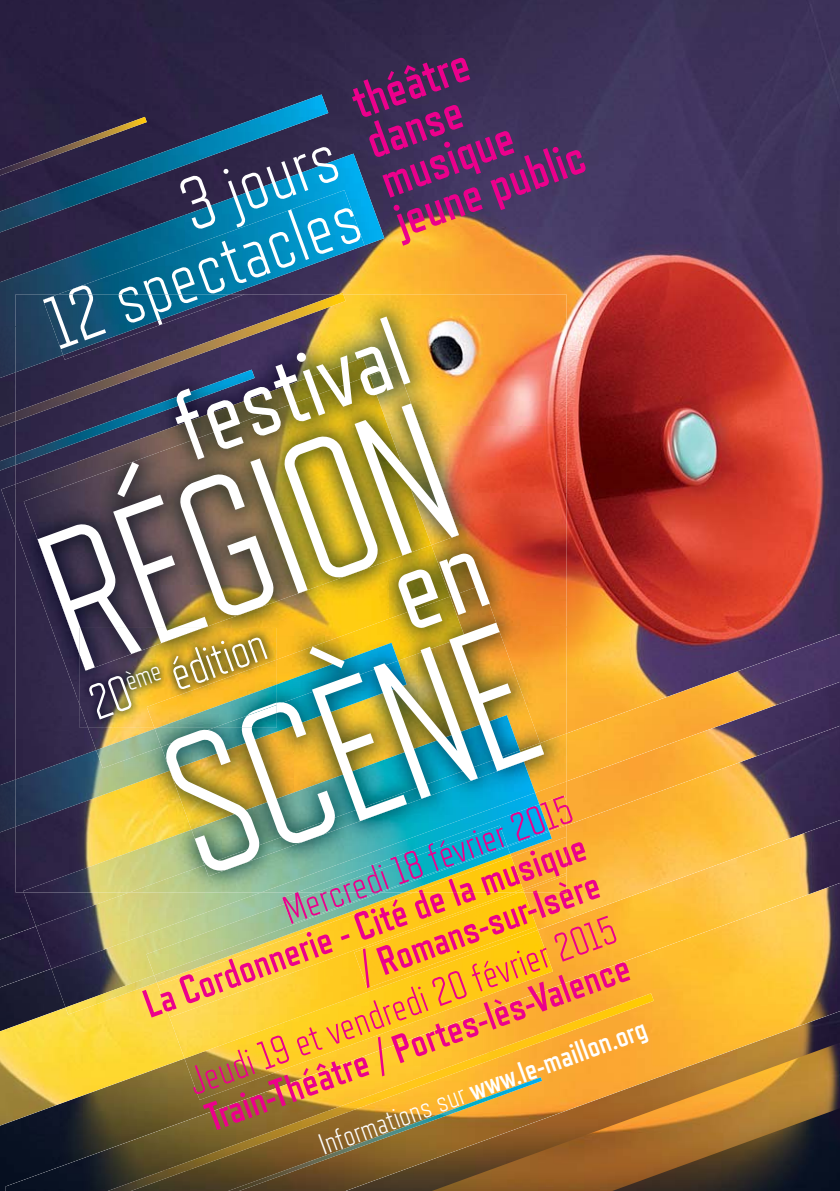
<style>
.page{position:relative;width:840px;height:1191px;background:#fff}
.page>*{position:absolute;margin:0;border:0;box-sizing:border-box;transform-origin:0 0}
.t1{font:300 200px/235px "Refrigerator Deluxe";color:#fff}
.t2{font:100px "Refrigerator Deluxe";color:#fff}
.t3{font:300 75px/65px "Refrigerator Deluxe";color:#fff;text-align:right}
.t4{font:700 50px/42px "Refrigerator Deluxe";color:#ec008c}
.t5{font:300 50px "Refrigerator Deluxe";color:#fff}
.t6{font:700 40px/40px "Refrigerator Deluxe";color:#ec008c;text-align:right}
.t7{font:300 40px "Refrigerator Deluxe";color:#ec008c}
.t8{font:700 30px "Refrigerator Deluxe";color:#fff}
.s1{font-weight:300}
</style>
<div class="page">
<img style="left:0;top:0;width:839px;height:1191px">
<img style="left:6px;top:1127px;width:215px;height:64px">
<img style="left:541px;top:1127px;width:298px;height:64px">
<img style="left:0;top:632px;width:839px;height:92px">
<img style="left:0;top:724px;width:839px;height:403px">
<img style="left:328px;top:154px;width:56px;height:96px">
<img style="left:0;top:238px;width:58px;height:55px">
<img style="left:58px;top:190px;width:306px;height:104px">
<img style="left:0;top:94px;width:328px;height:144px">
<img style="left:0;top:455px;width:16px;height:17px">
<img style="left:221px;top:1100px;width:320px;height:91px">
<img style="left:1px;top:484px;width:15px;height:45px">
<img style="left:184px;top:930px;width:368px;height:170px">
<img style="left:157px;top:918px;width:380px;height:140px">
<img style="left:158px;top:982px;width:354px;height:35px">
<img style="left:354px;top:892px;width:182px;height:96px">
<img style="left:486px;top:993px;width:167px;height:59px">
<img style="left:303px;top:1052px;width:211px;height:59px">
<img style="left:163px;top:1111px;width:189px;height:59px">
<img style="left:106px;top:1170px;width:85px;height:21px">
<img style="left:0;top:293px;width:343px;height:140px">
<img style="left:0;top:117px;width:147px;height:60px">
<img style="left:0;top:779px;width:16px;height:55px">
<img style="left:24px;top:892px;width:272px;height:115px">
<img style="left:36px;top:892px;width:110px;height:76px">
<img style="left:65px;top:975px;width:92px;height:39px">
<img style="left:146px;top:892px;width:8px;height:83px">
<img style="left:154px;top:892px;width:249px;height:90px">
<img style="left:282px;top:892px;width:2px;height:12px">
<img style="left:284px;top:892px;width:94px;height:32px">
<img style="left:345px;top:294px;width:221px;height:133px">
<img style="left:458px;top:427px;width:108px;height:66px">
<img style="left:16px;top:701px;width:61px;height:191px">
<img style="left:450px;top:493px;width:116px;height:133px">
<img style="left:539px;top:626px;width:27px;height:169px">
<img style="left:535px;top:733px;width:31px;height:60px">
<img style="left:549px;top:830px;width:17px;height:7px">
<img style="left:16px;top:421px;width:123px;height:16px">
<img style="left:139px;top:421px;width:20px;height:24px">
<img style="left:345px;top:358px;width:26px;height:18px">
<img style="left:16px;top:437px;width:124px;height:51px">
<div style="left:16px;top:488px;width:61px;height:213px;background:#302648"></div>
<img style="left:388px;top:545px;width:62px;height:51px">
<img style="left:322px;top:586px;width:66px;height:10px">
<img style="left:77px;top:655px;width:62px;height:92px">
<img style="left:139px;top:728px;width:15px;height:1px">
<img style="left:16px;top:294px;width:329px;height:127px">
<img style="left:16px;top:747px;width:113px;height:79px">
<img style="left:96px;top:729px;width:65px;height:39px">
<img style="left:23px;top:793px;width:516px;height:99px">
<img style="left:129px;top:761px;width:406px;height:131px">
<img style="left:548px;top:831px;width:3px;height:6px">
<img style="left:539px;top:795px;width:27px;height:35px">
<img style="left:296px;top:804px;width:252px;height:88px">
<img style="left:315px;top:876px;width:98px;height:16px">
<img style="left:522px;top:837px;width:44px;height:52px">
<img style="left:413px;top:876px;width:109px;height:16px">
<img style="left:523px;top:875px;width:43px;height:17px">
<svg style="left:518px;top:890px;width:6px;height:2px"></svg>
<img style="left:63px;top:294px;width:181px;height:66px">
<img style="left:43px;top:294px;width:187px;height:61px">
<img style="left:43px;top:294px;width:157px;height:55px">
<img style="left:369px;top:365px;width:89px;height:180px">
<img style="left:159px;top:376px;width:272px;height:210px">
<img style="left:24px;top:445px;width:136px;height:210px">
<img style="left:159px;top:585px;width:163px;height:11px">
<img style="left:416px;top:585px;width:123px;height:184px">
<img style="left:170px;top:770px;width:21px;height:59px">
<img style="left:519px;top:743px;width:25px;height:18px">
<img style="left:154px;top:596px;width:310px;height:133px">
<img style="left:161px;top:661px;width:245px;height:109px">
<img style="left:155px;top:643px;width:243px;height:104px">
<img style="left:191px;top:715px;width:328px;height:150px">
<img style="left:204px;top:750px;width:319px;height:126px">
<img style="left:80px;top:628px;width:197px;height:100px">
<img style="left:80px;top:628px;width:123px;height:43px">
<img style="left:147px;top:659px;width:130px;height:69px">
<img style="left:157px;top:684px;width:120px;height:44px">
<img style="left:245px;top:701px;width:32px;height:16px">
<svg style="left:532px;top:879px;width:44px;height:39px"></svg>
<p class="t4" style="left:348px;top:89px;width:200px;rotate:-20deg">théâtre danse musique jeune public</p>
<h3 class="t3" style="left:19px;top:242px;width:329px;rotate:-20deg">3 jours<br>12 spectacles</h3>
<h2 class="t2" style="left:166px;top:395px;width:241px;rotate:-20deg">festival</h2>
<h1 class="t1" style="left:18px;top:521px;width:423px;rotate:-20deg">RÉGION <sub>en<br></sub>SCÈNE</h1>
<p class="t5" style="left:85px;top:687px;width:186px;rotate:-20deg">20<sup>ème</sup> édition</p>
<p class="t7" style="left:279px;top:898px;width:306px;rotate:-20deg">Mercredi 18 février 2015</p>
<p class="t6" style="left:140px;top:990px;width:469px;rotate:-20deg">La Cordonnerie - Cité de la musique / Romans-sur- s re</p>
<p class="t7" style="left:185px;top:1068px;width:453px;rotate:-20deg">Jeudi 19 et vendredi 20 février 2015</p>
<p class="t6" style="left:201px;top:1104px;width:450px;rotate:-20deg">Train-Théâtre / Portes-lès-Valence</p>
<p class="t8" style="left:316px;top:1135px;width:347px;rotate:-20deg"><span class="s1">Informations sur</span> www.le-maillon.org</p>
</div>
